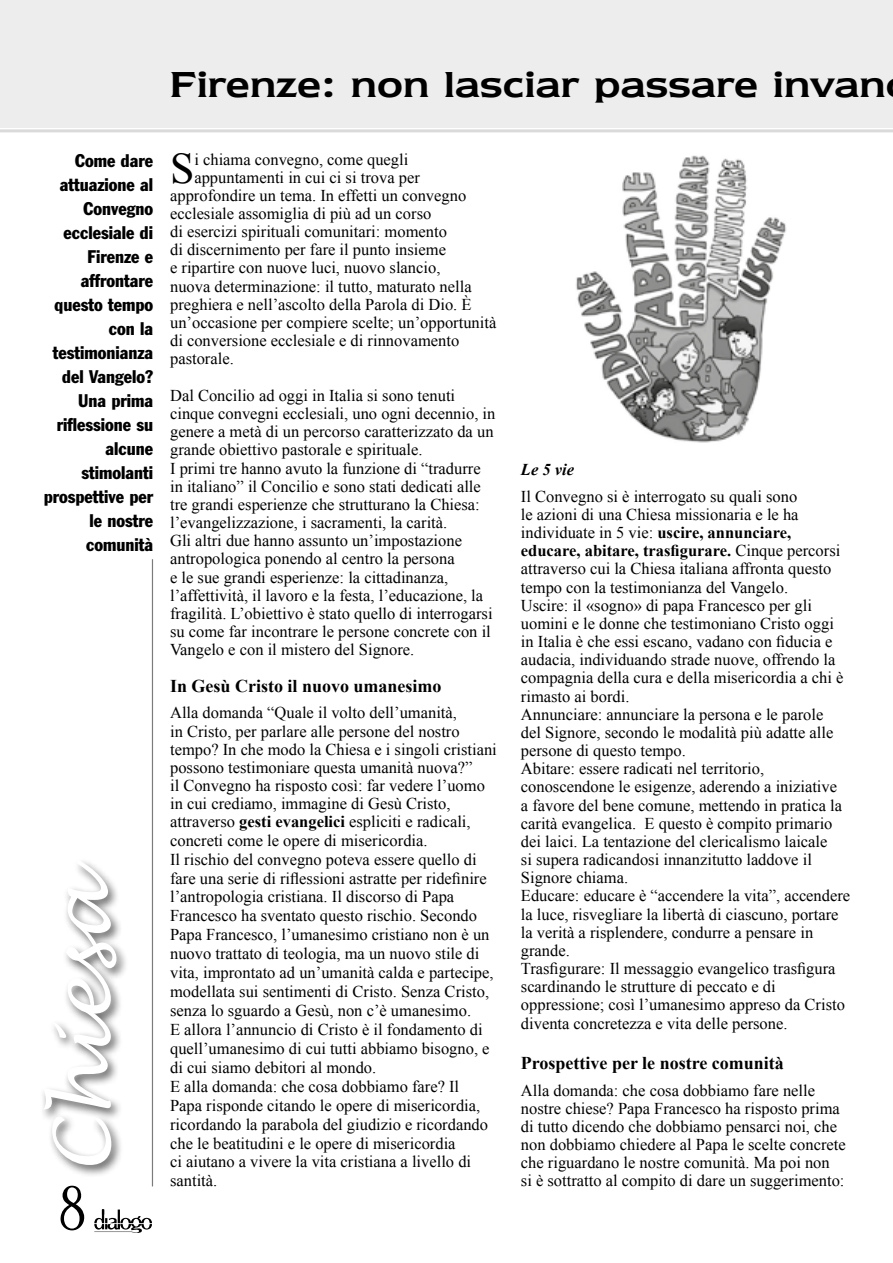
<style>
.page{position:relative;width:893px;height:1263px;background:#fff}
.page>*{position:absolute;margin:0;border:0;box-sizing:border-box;transform-origin:0 0}
.t1{font:italic 78px "Lucida Handwriting";color:#fff}
.t2{font:54px "Kontor Display";color:#000}
.t3{font:43.65px "Times New Roman";color:#000}
.t4{font:600 42px "Newtext IT Cby BT";letter-spacing:.005em;color:#000}
.t5{font:condensed 18px/24px "Franklin Gothic";color:#000;text-align:right}
.t6{font:700 18px "Times New Roman";color:#000}
.t7{font:16.5px/18.1px "Times New Roman";color:#000}
.t8{font:italic 700 16.5px "Times New Roman";color:#000}
.s1{font-weight:700}
</style>
<div class="page">
<svg style="left:94px;top:1209px;width:58px;height:24px"></svg>
<div style="left:0;top:0;width:893px;height:128px;background:#ededed"></div>
<hr style="left:0;top:129px;width:893px;height:3px;background:#dadada">
<div style="left:40px;top:857px;width:88px;height:321px;background:#000;opacity:.6"></div>
<hr style="left:152px;top:559px;width:1px;height:627px;background:#7c7b7b">
<img style="left:576px;top:155px;width:211px;height:288px">
<h3 class="t4" style="left:170px;top:60px;width:717px">Firenze: non lasciar passare invan</h3>
<p class="t5" style="left:44px;top:149px;width:111px">Come dare attuazione al<br>Convegno ecclesiale di<br>Firenze e affrontare questo tempo con la testimonianza del Vangelo?<br>Una prima riflessione su alcune stimolanti prospettive per le nostre comunità</p>
<h3 class="t3" style="left:170px;top:139px;width:26px">S</h3>
<p class="t7" style="left:194px;top:150px;width:216px">i chiama convegno, come quegli</p>
<p class="t7" style="left:194px;top:168px;width:227px">appuntamenti in cui ci si trova per</p>
<p class="t7" style="left:170px;top:186px;width:298px">approfondire un tema. In effetti un convegno</p>
<p class="t7" style="left:170px;top:204px;width:263px">ecclesiale assomiglia di più ad un corso</p>
<p class="t7" style="left:170px;top:222px;width:278px">di esercizi spirituali comunitari: momento</p>
<p class="t7" style="left:170px;top:240px;width:277px">di discernimento per fare il punto insieme</p>
<p class="t7" style="left:170px;top:259px;width:272px">e ripartire con nuove luci, nuovo slancio,</p>
<p class="t7" style="left:170px;top:277px;width:303px">nuova determinazione: il tutto, maturato nella</p>
<p class="t7" style="left:170px;top:295px;width:303px">preghiera e nell’ascolto della Parola di Dio. È</p>
<p class="t7" style="left:170px;top:313px;width:328px">un’occasione per compiere scelte; un’opportunità</p>
<p class="t7" style="left:170px;top:331px;width:291px">di conversione ecclesiale e di rinnovamento</p>
<p class="t7" style="left:170px;top:349px;width:65px">pastorale.</p>
<p class="t7" style="left:170px;top:386px;width:327px">Dal Concilio ad oggi in Italia si sono tenuti cinque convegni ecclesiali, uno ogni decennio, in genere a metà di un percorso caratterizzato da un grande obiettivo pastorale e spirituale.<br>I primi tre hanno avuto la funzione di “tradurre in italiano” il Concilio e sono stati dedicati alle tre grandi esperienze che strutturano la Chiesa: l’evangelizzazione, i sacramenti, la carità.<br>Gli altri due hanno assunto un’impostazione antropologica ponendo al centro la persona<br>e le sue grandi esperienze: la cittadinanza, l’affettività, il lavoro e la festa, l’educazione, la fragilità. L’obiettivo è stato quello di interrogarsi su come far incontrare le persone concrete con il Vangelo e con il mistero del Signore.</p>
<p class="t6" style="left:170px;top:673px;width:273px">In Gesù Cristo il nuovo umanesimo</p>
<p class="t7" style="left:170px;top:703px;width:328px;line-height:18.8px">Alla domanda “Quale il volto dell’umanità,<br>in Cristo, per parlare alle persone del nostro tempo? In che modo la Chiesa e i singoli cristiani possono testimoniare questa umanità nuova?”<br>il Convegno ha risposto così: far vedere l’uomo in cui crediamo, immagine di Gesù Cristo, attraverso <span class="s1">gesti evangelici</span> espliciti e radicali, concreti come le opere di misericordia.<br>Il rischio del convegno poteva essere quello di fare una serie di riflessioni astratte per ridefinire l’antropologia cristiana. Il discorso di Papa Francesco ha sventato questo rischio. Secondo Papa Francesco, l’umanesimo cristiano non è un nuovo trattato di teologia, ma un nuovo stile di vita, improntato ad un’umanità calda e partecipe, modellata sui sentimenti di Cristo. Senza Cristo, senza lo sguardo a Gesù, non c’è umanesimo.<br>E allora l’annuncio di Cristo è il fondamento di quell’umanesimo di cui tutti abbiamo bisogno, e di cui siamo debitori al mondo.<br>E alla domanda: che cosa dobbiamo fare? Il<br>Papa risponde citando le opere di misericordia, ricordando la parabola del giudizio e ricordando che le beatitudini e le opere di misericordia<br>ci aiutano a vivere la vita cristiana a livello di santità.</p>
<h1 class="t1" style="left:35px;top:1174px;width:315px;rotate:-90deg">C hiesa</h1>
<h2 class="t2" style="left:61px;top:1177px;width:28px">8</h2>
<p class="t8" style="left:521px;top:458px;width:55px">Le 5 vie</p>
<p class="t7" style="left:521px;top:487px;width:331px">Il Convegno si è interrogato su quali sono<br>le azioni di una Chiesa missionaria e le ha individuate in 5 vie: <span class="s1">uscire, annunciare, educare, abitare, trasfigurare.</span> Cinque percorsi attraverso cui la Chiesa italiana affronta questo tempo con la testimonianza del Vangelo.<br>Uscire: il «sogno» di papa Francesco per gli uomini e le donne che testimoniano Cristo oggi in Italia è che essi escano, vadano con fiducia e audacia, individuando strade nuove, offrendo la compagnia della cura e della misericordia a chi è rimasto ai bordi.<br>Annunciare: annunciare la persona e le parole<br>del Signore, secondo le modalità più adatte alle persone di questo tempo.<br>Abitare: essere radicati nel territorio, conoscendone le esigenze, aderendo a iniziative<br>a favore del bene comune, mettendo in pratica la carità evangelica. E questo è compito primario dei laici. La tentazione del clericalismo laicale<br>si supera radicandosi innanzitutto laddove il Signore chiama.<br>Educare: educare è “accendere la vita”, accendere la luce, risvegliare la libertà di ciascuno, portare la verità a risplendere, condurre a pensare in grande.<br>Trasfigurare: Il messaggio evangelico trasfigura scardinando le strutture di peccato e di oppressione; così l’umanesimo appreso da Cristo diventa concretezza e vita delle persone.</p>
<p class="t6" style="left:521px;top:1050px;width:264px">Prospettive per le nostre comunità</p>
<p class="t7" style="left:521px;top:1081px;width:326px">Alla domanda: che cosa dobbiamo fare nelle nostre chiese? Papa Francesco ha risposto prima di tutto dicendo che dobbiamo pensarci noi, che non dobbiamo chiedere al Papa le scelte concrete che riguardano le nostre comunità. Ma poi non<br>si è sottratto al compito di dare un suggerimento:</p>
</div>
